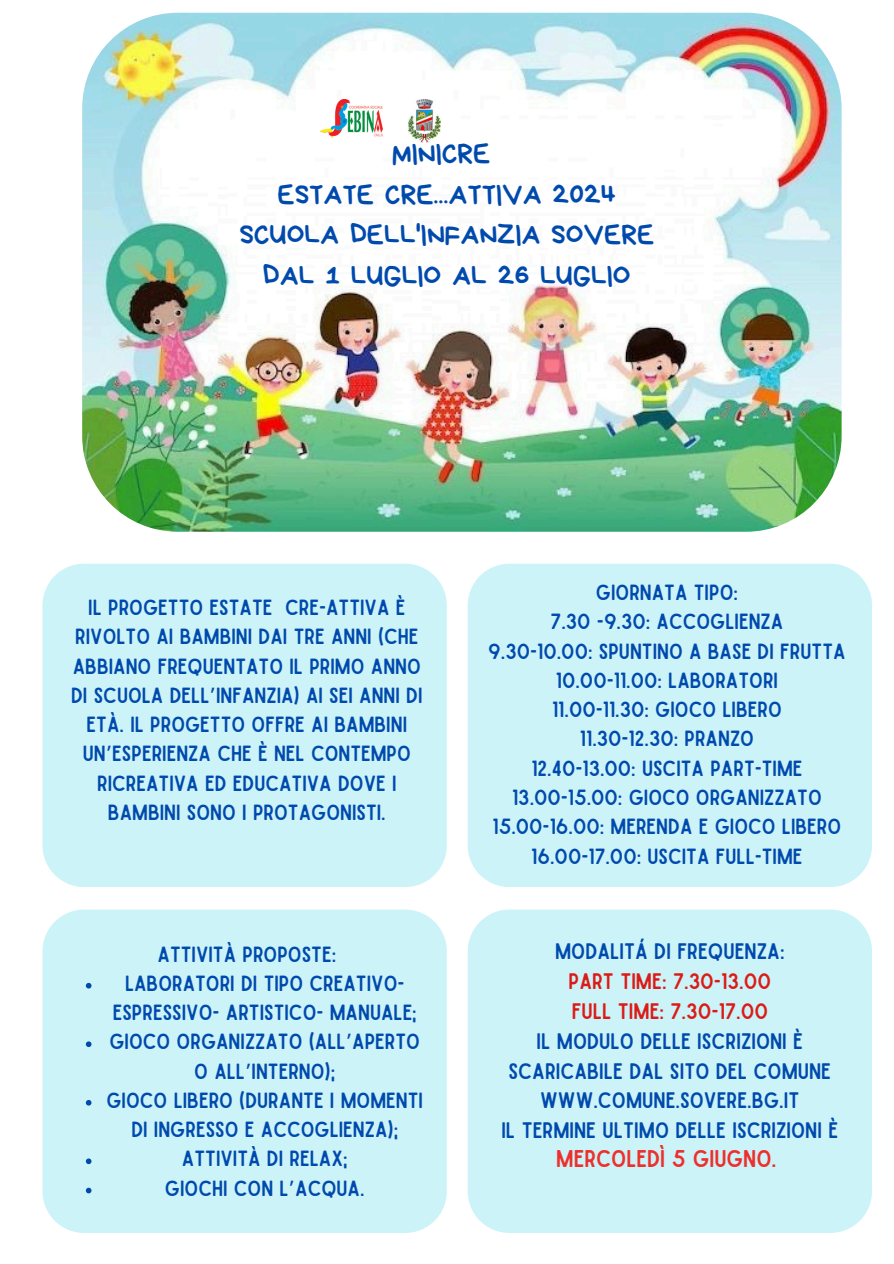
<style>
.page{position:relative;width:894px;height:1264px;background:#fff}
.page>*{position:absolute;margin:0;border:0;box-sizing:border-box;transform-origin:0 0}
.t1{font:28.95px/40.5px "Bryndan Write";color:#004aad;text-align:center}
.t2{font:23.1px "Sailors";color:#ed2f2d}
.t3{font:21.45px/29.8px "Sailors";color:#004aad;text-align:center}
.t4{font:21.45px "Sailors";color:#db1b17}
.t5{font:21px/29.2px "Sailors";color:#004aad;text-align:center}
.s1{font-family:"Noto Sans Gurmukhi"}
</style>
<div class="page">
<div style="left:42px;top:563px;width:404px;height:324px;background:#ccf3f8"></div>
<div style="left:467px;top:563px;width:404px;height:324px;background:#ccf3f8"></div>
<div style="left:42px;top:909px;width:404px;height:323px;background:#ccf3f8"></div>
<div style="left:467px;top:909px;width:404px;height:323px;background:#ccf3f8"></div>
<img style="left:82px;top:13px;width:758px;height:518px;border-radius:96px">
<img style="left:408px;top:99px;width:33px;height:44px">
<img style="left:320px;top:99px;width:62px;height:38px">
<svg style="left:86px;top:982px;width:5px;height:6px"></svg>
<svg style="left:86px;top:1041px;width:5px;height:6px"></svg>
<svg style="left:86px;top:1099px;width:5px;height:6px"></svg>
<svg style="left:86px;top:1158px;width:5px;height:6px"></svg>
<svg style="left:86px;top:1187px;width:5px;height:6px"></svg>
<h1 class="t1" style="left:239px;top:133px;width:416px">MINICRE<br>ESTATE CRE...ATTIVA 2024<br>SCUOLA DELL'INFANZIA SOVERE<br>DAL 1 LUGLIO AL 26 LUGLIO</h1>
<p class="t5" style="left:71px;top:593px;width:353px">IL PROGETTO ESTATE CRE-ATTIVA È RIVOLTO AI BAMBINI DAI TRE ANNI (CHE ABBIANO FREQUENTATO IL PRIMO ANNO DI SCUOLA DELL<span class="s1">’</span>INFANZIA) AI SEI ANNI DI ETÀ. IL PROGETTO OFFRE AI BAMBINI UN<span class="s1">’</span>ESPERIENZA CHE È NEL CONTEMPO RICREATIVA ED EDUCATIVA DOVE I BAMBINI SONO I PROTAGONISTI.</p>
<p class="t5" style="left:157px;top:940px;width:180px">ATTIVITÀ PROPOSTE:</p>
<p class="t5" style="left:113px;top:969px;width:305px">LABORATORI DI TIPO CREATIVO-<br>ESPRESSIVO- ARTISTICO- MANUALE;</p>
<p class="t5" style="left:109px;top:1027px;width:312px">GIOCO ORGANIZZATO (ALL<span class="s1">’</span>APERTO<br>O ALL<span class="s1">’</span>INTERNO);</p>
<p class="t5" style="left:106px;top:1086px;width:318px">GIOCO LIBERO (DURANTE I MOMENTI<br>DI INGRESSO E ACCOGLIENZA);</p>
<p class="t5" style="left:182px;top:1144px;width:167px">ATTIVITÀ DI RELAX;</p>
<p class="t5" style="left:165px;top:1174px;width:201px">GIOCHI CON L<span class="s1">’</span>ACQUA.</p>
<p class="t5" style="left:595px;top:578px;width:143px">GIORNATA TIPO:</p>
<p class="t5" style="left:550px;top:608px;width:234px">7.30 -9.30: ACCOGLIENZA</p>
<p class="t5" style="left:488px;top:637px;width:358px">9.30-10.00: SPUNTINO A BASE DI FRUTTA</p>
<p class="t5" style="left:555px;top:666px;width:223px">10.00-11.00: LABORATORI</p>
<p class="t5" style="left:552px;top:695px;width:231px">11.00-11.30: GIOCO LIBERO</p>
<p class="t5" style="left:579px;top:725px;width:176px">11.30-12.30: PRANZO</p>
<p class="t5" style="left:531px;top:754px;width:273px">12.40-13.00: USCITA PART-TIME</p>
<p class="t5" style="left:512px;top:783px;width:311px">13.00-15.00: GIOCO ORGANIZZATO</p>
<p class="t5" style="left:492px;top:812px;width:350px">15.00-16.00: MERENDA E GIOCO LIBERO</p>
<p class="t5" style="left:531px;top:842px;width:273px">16.00-17.00: USCITA FULL-TIME</p>
<p class="t3" style="left:555px;top:937px;width:231px">MODALITÁ DI FREQUENZA:</p>
<p class="t4" style="left:568px;top:973px;width:204px">PART TIME: 7.30-13.00</p>
<p class="t4" style="left:571px;top:1002px;width:198px">FULL TIME: 7.30-17.00</p>
<p class="t3" style="left:508px;top:1026px;width:324px">IL MODULO DELLE ISCRIZIONI È<br>SCARICABILE DAL SITO DEL COMUNE<br>WWW.COMUNE.SOVERE.BG.IT</p>
<p class="t3" style="left:501px;top:1116px;width:338px">IL TERMINE ULTIMO DELLE ISCRIZIONI È</p>
<h2 class="t2" style="left:556px;top:1150px;width:222px">MERCOLEDÌ 5 GIUGNO.</h2>
</div>
